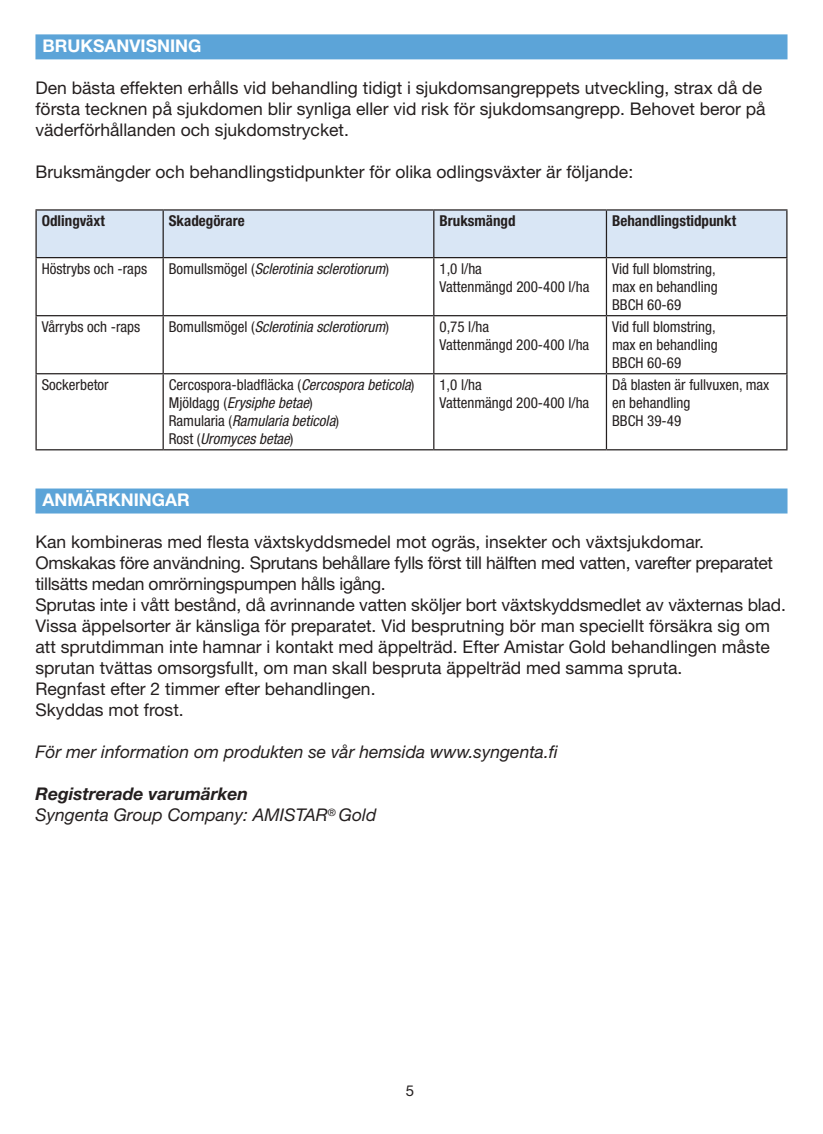
<style>
.page{position:relative;width:823px;height:1134px;background:#fff}
.page>*{position:absolute;margin:0;border:0;box-sizing:border-box;transform-origin:0 0}
.t1{font:17.5px/21px "Helvetica Neue LT Std";color:#241f1f}
.t2{font:italic 17.5px/21px "Helvetica Neue LT Std";color:#241f1f}
.t3{font:700 17.5px "Helvetica Neue LT Std";color:#fff}
.t4{font:condensed 15px/18px "Helvetica Neue LT Std";color:#241f1f}
.t5{font:italic condensed 15px/18px "Helvetica Neue LT Std";color:#241f1f}
.t6{font:700 condensed 15px "Helvetica Neue LT Std";color:#241f1f}
.t7{font:15px "Helvetica Neue LT Std";color:#241f1f}
.s1{font-style:normal}
.s2{font-weight:700}
</style>
<div class="page">
<div style="left:35px;top:34px;width:752px;height:25px;background:#5ca4d8"></div>
<div style="left:35px;top:488px;width:752px;height:25px;background:#5ca4d8"></div>
<div style="left:37px;top:211px;width:748px;height:46px;background:#d9e6f5"></div>
<svg style="left:37px;top:258px;width:748px;height:191px"></svg>
<hr style="left:35px;top:209px;width:128px;height:2px;background:#241f1f">
<hr style="left:35px;top:211px;width:2px;height:46px;background:#241f1f">
<hr style="left:163px;top:209px;width:270px;height:2px;background:#241f1f">
<hr style="left:162px;top:211px;width:2px;height:46px;background:#241f1f">
<hr style="left:433px;top:209px;width:173px;height:2px;background:#241f1f">
<hr style="left:433px;top:211px;width:1px;height:46px;background:#241f1f">
<hr style="left:606px;top:209px;width:181px;height:2px;background:#241f1f">
<hr style="left:605px;top:211px;width:1px;height:46px;background:#241f1f">
<hr style="left:785px;top:211px;width:2px;height:46px;background:#241f1f">
<hr style="left:35px;top:257px;width:128px;height:1px;background:#241f1f">
<hr style="left:35px;top:258px;width:2px;height:57px;background:#241f1f">
<hr style="left:163px;top:257px;width:270px;height:1px;background:#241f1f">
<hr style="left:162px;top:258px;width:2px;height:57px;background:#241f1f">
<hr style="left:433px;top:257px;width:173px;height:1px;background:#241f1f">
<hr style="left:433px;top:258px;width:1px;height:57px;background:#241f1f">
<hr style="left:606px;top:257px;width:181px;height:1px;background:#241f1f">
<hr style="left:605px;top:258px;width:1px;height:57px;background:#241f1f">
<hr style="left:785px;top:258px;width:2px;height:57px;background:#241f1f">
<hr style="left:35px;top:315px;width:128px;height:1px;background:#241f1f">
<hr style="left:35px;top:316px;width:2px;height:57px;background:#241f1f">
<hr style="left:163px;top:315px;width:270px;height:1px;background:#241f1f">
<hr style="left:162px;top:316px;width:2px;height:57px;background:#241f1f">
<hr style="left:433px;top:315px;width:173px;height:1px;background:#241f1f">
<hr style="left:433px;top:316px;width:1px;height:57px;background:#241f1f">
<hr style="left:606px;top:315px;width:181px;height:1px;background:#241f1f">
<hr style="left:605px;top:316px;width:1px;height:57px;background:#241f1f">
<hr style="left:785px;top:316px;width:2px;height:57px;background:#241f1f">
<hr style="left:35px;top:373px;width:128px;height:1px;background:#241f1f">
<hr style="left:35px;top:374px;width:2px;height:75px;background:#241f1f">
<hr style="left:163px;top:373px;width:270px;height:1px;background:#241f1f">
<hr style="left:162px;top:374px;width:2px;height:75px;background:#241f1f">
<hr style="left:433px;top:373px;width:173px;height:1px;background:#241f1f">
<hr style="left:433px;top:374px;width:1px;height:75px;background:#241f1f">
<hr style="left:606px;top:373px;width:181px;height:1px;background:#241f1f">
<hr style="left:605px;top:374px;width:1px;height:75px;background:#241f1f">
<hr style="left:785px;top:374px;width:2px;height:75px;background:#241f1f">
<hr style="left:35px;top:449px;width:128px;height:1px;background:#241f1f">
<hr style="left:163px;top:449px;width:270px;height:1px;background:#241f1f">
<hr style="left:433px;top:449px;width:173px;height:1px;background:#241f1f">
<hr style="left:606px;top:449px;width:181px;height:1px;background:#241f1f">
<p class="t3" style="left:43px;top:35px;width:160px">BRUKSANVISNING</p>
<p class="t1" style="left:35px;top:77px;width:731px">Den bästa effekten erhålls vid behandling tidigt i sjukdomsangreppets utveckling, strax då de första tecknen på sjukdomen blir synliga eller vid risk för sjukdomsangrepp. Behovet beror på väderförhållanden och sjukdomstrycket.</p>
<p class="t1" style="left:35px;top:161px;width:599px">Bruksmängder och behandlingstidpunkter för olika odlingsväxter är följande:</p>
<p class="t6" style="left:42px;top:212px;width:65px">Odlingväxt</p>
<p class="t6" style="left:169px;top:212px;width:77px">Skadegörare</p>
<p class="t6" style="left:439px;top:212px;width:78px">Bruksmängd</p>
<p class="t6" style="left:611px;top:212px;width:125px">Behandlingstidpunkt</p>
<p class="t4" style="left:42px;top:260px;width:107px">Höstrybs och -raps</p>
<p class="t5" style="left:169px;top:260px;width:221px"><span class="s1">Bomullsmögel (</span>Sclerotinia sclerotiorum<span class="s1">)</span></p>
<p class="t4" style="left:439px;top:260px;width:151px">1,0 l/ha<br>Vattenmängd 200-400 l/ha</p>
<p class="t4" style="left:611px;top:260px;width:107px">Vid full blomstring, max en behandling<br>BBCH 60-69</p>
<p class="t4" style="left:42px;top:318px;width:100px">Vårrybs och -raps</p>
<p class="t5" style="left:169px;top:318px;width:221px"><span class="s1">Bomullsmögel (</span>Sclerotinia sclerotiorum<span class="s1">)</span></p>
<p class="t4" style="left:439px;top:318px;width:151px">0,75 l/ha<br>Vattenmängd 200-400 l/ha</p>
<p class="t4" style="left:611px;top:318px;width:107px">Vid full blomstring, max en behandling<br>BBCH 60-69</p>
<p class="t4" style="left:42px;top:376px;width:68px">Sockerbetor</p>
<p class="t5" style="left:169px;top:376px;width:247px"><span class="s1">Cercospora-bladfläcka (</span>Cercospora beticola<span class="s1">)<br>Mjöldagg (</span>Erysiphe betae<span class="s1">)<br>Ramularia (</span>Ramularia beticola<span class="s1">)<br>Rost (</span>Uromyces betae<span class="s1">)</span></p>
<p class="t4" style="left:439px;top:376px;width:151px">1,0 l/ha<br>Vattenmängd 200-400 l/ha</p>
<p class="t4" style="left:611px;top:376px;width:159px">Då blasten är fullvuxen, max en behandling<br>BBCH 39-49</p>
<p class="t3" style="left:43px;top:489px;width:149px">ANMÄRKNINGAR</p>
<p class="t1" style="left:35px;top:531px;width:751px">Kan kombineras med flesta växtskyddsmedel mot ogräs, insekter och växtsjukdomar.<br>Omskakas före användning. Sprutans behållare fylls först till hälften med vatten, varefter preparatet tillsätts medan omrörningspumpen hålls igång.<br>Sprutas inte i vått bestånd, då avrinnande vatten sköljer bort växtskyddsmedlet av växternas blad.<br>Vissa äppelsorter är känsliga för preparatet. Vid besprutning bör man speciellt försäkra sig om att sprutdimman inte hamnar i kontakt med äppelträd. Efter Amistar Gold behandlingen måste sprutan tvättas omsorgsfullt, om man skall bespruta äppelträd med samma spruta.<br>Regnfast efter 2 timmer efter behandlingen.<br>Skyddas mot frost.</p>
<p class="t2" style="left:35px;top:741px;width:524px">För mer information om produkten se vår hemsida www.syngenta.fi</p>
<p class="t2" style="left:35px;top:783px;width:342px"><span class="s2">Registrerade varumärken<br></span>Syngenta Group Company: AMISTAR<sup>®</sup> Gold</p>
<p class="t7" style="left:405px;top:1081px;width:10px">5</p>
</div>
